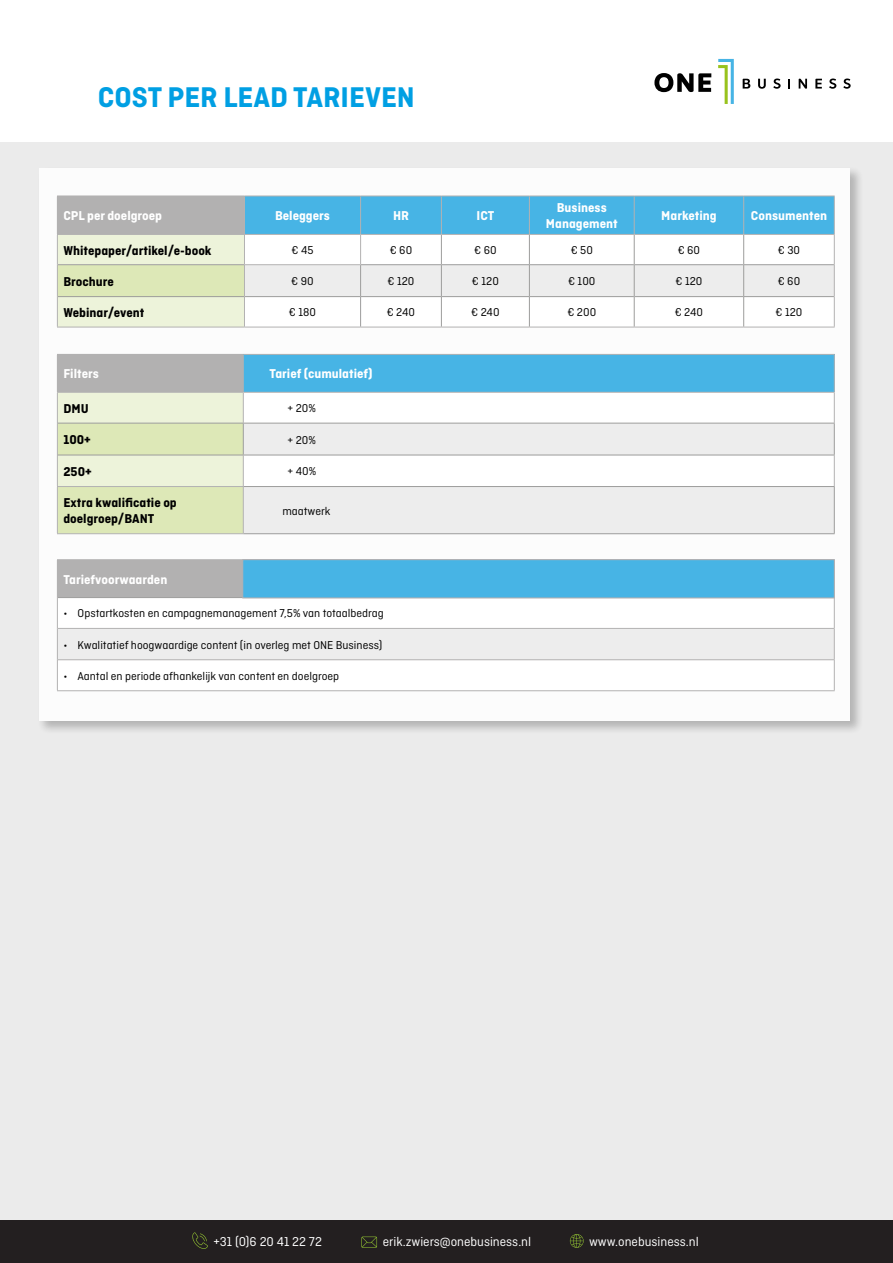
<style>
.page{position:relative;width:893px;height:1263px;background:#fff}
.page>*{position:absolute;margin:0;border:0;box-sizing:border-box;transform-origin:0 0}
.t1{font:700 30px "Ciutadella";color:#009fe3}
.t2{font:700 13.5px/16.2px "Ciutadella";color:#fff;text-align:center}
.t3{font:700 13.5px/16.2px "Ciutadella";color:#000}
.t4{font:13.5px "Ciutadella";color:#fff}
.t5{font:12px "Ciutadella";color:#000}
</style>
<div class="page">
<svg style="left:654px;top:73px;width:57px;height:19px"></svg>
<svg style="left:743px;top:79px;width:7px;height:10px"></svg>
<svg style="left:758px;top:79px;width:8px;height:10px"></svg>
<svg style="left:773px;top:79px;width:8px;height:10px"></svg>
<svg style="left:788px;top:79px;width:2px;height:10px"></svg>
<svg style="left:799px;top:79px;width:8px;height:10px"></svg>
<svg style="left:815px;top:79px;width:7px;height:10px"></svg>
<svg style="left:829px;top:79px;width:7px;height:10px"></svg>
<svg style="left:843px;top:79px;width:8px;height:10px"></svg>
<svg style="left:718px;top:59px;width:16px;height:45px"></svg>
<div style="left:0;top:142px;width:893px;height:1121px;background:#ebebeb"></div>
<div style="left:0;top:1220px;width:893px;height:43px;background:#231f20"></div>
<svg style="left:192px;top:1232px;width:16px;height:17px"></svg>
<svg style="left:361px;top:1236px;width:16px;height:12px"></svg>
<svg style="left:570px;top:1234px;width:14px;height:14px"></svg>
<div style="left:37px;top:166px;width:827px;height:569px;background:#000;opacity:.27"></div>
<div style="left:39px;top:168px;width:811px;height:553px;background:#fff"></div>
<hr style="left:834px;top:235px;width:1px;height:30px;background:#b3b2b2">
<hr style="left:834px;top:265px;width:1px;height:32px;background:#b3b2b2">
<hr style="left:834px;top:297px;width:1px;height:30px;background:#b3b2b2">
<hr style="left:244px;top:327px;width:117px;height:1px;background:#b3b2b2">
<hr style="left:361px;top:327px;width:80px;height:1px;background:#b3b2b2">
<hr style="left:441px;top:327px;width:88px;height:1px;background:#b3b2b2">
<hr style="left:529px;top:327px;width:105px;height:1px;background:#b3b2b2">
<hr style="left:634px;top:327px;width:110px;height:1px;background:#b3b2b2">
<hr style="left:744px;top:327px;width:91px;height:1px;background:#b3b2b2">
<svg style="left:57px;top:196px;width:777px;height:131px"></svg>
<hr style="left:245px;top:264px;width:116px;height:1px;background:#b3b2b2">
<hr style="left:529px;top:196px;width:105px;height:1px;background:#b3b2b2">
<hr style="left:529px;top:196px;width:1px;height:38px;background:#b3b2b2">
<hr style="left:529px;top:234px;width:105px;height:1px;background:#b3b2b2">
<hr style="left:634px;top:196px;width:110px;height:1px;background:#b3b2b2">
<hr style="left:634px;top:196px;width:1px;height:38px;background:#b3b2b2">
<hr style="left:634px;top:234px;width:110px;height:1px;background:#b3b2b2">
<hr style="left:744px;top:196px;width:91px;height:1px;background:#b3b2b2">
<hr style="left:743px;top:196px;width:1px;height:38px;background:#b3b2b2">
<hr style="left:834px;top:196px;width:1px;height:38px;background:#b3b2b2">
<hr style="left:744px;top:234px;width:91px;height:1px;background:#b3b2b2">
<hr style="left:57px;top:234px;width:188px;height:1px;background:#b3b2b2">
<hr style="left:57px;top:235px;width:1px;height:30px;background:#b3b2b2">
<hr style="left:244px;top:235px;width:1px;height:30px;background:#b3b2b2">
<hr style="left:57px;top:265px;width:1px;height:32px;background:#b3b2b2">
<hr style="left:244px;top:265px;width:1px;height:32px;background:#b3b2b2">
<hr style="left:57px;top:297px;width:1px;height:30px;background:#b3b2b2">
<hr style="left:244px;top:297px;width:1px;height:30px;background:#b3b2b2">
<hr style="left:57px;top:327px;width:187px;height:1px;background:#b3b2b2">
<div style="left:57px;top:354px;width:186px;height:38px;background:#b2b1b1"></div>
<div style="left:243px;top:354px;width:591px;height:38px;background:#47b4e5"></div>
<svg style="left:244px;top:393px;width:590px;height:30px"></svg>
<svg style="left:58px;top:393px;width:185px;height:140px;background:#e3ecc6"></svg>
<svg style="left:244px;top:424px;width:590px;height:109px;fill:#ededed"></svg>
<hr style="left:834px;top:393px;width:1px;height:30px;background:#b3b2b2">
<hr style="left:57px;top:455px;width:1px;height:31px;background:#b3b2b2">
<hr style="left:243px;top:354px;width:592px;height:1px;background:#b3b2b2">
<hr style="left:834px;top:355px;width:1px;height:37px;background:#b3b2b2">
<hr style="left:243px;top:392px;width:592px;height:1px;background:#b3b2b2">
<hr style="left:57px;top:393px;width:1px;height:30px;background:#b3b2b2">
<hr style="left:243px;top:393px;width:1px;height:30px;background:#b3b2b2">
<hr style="left:243px;top:455px;width:1px;height:31px;background:#b3b2b2">
<hr style="left:834px;top:455px;width:1px;height:31px;background:#b3b2b2">
<hr style="left:57px;top:423px;width:1px;height:32px;background:#b3b2b2">
<hr style="left:58px;top:423px;width:185px;height:1px;background:#9d9d9c">
<hr style="left:243px;top:423px;width:592px;height:1px;background:#9d9d9c">
<hr style="left:243px;top:423px;width:1px;height:32px;background:#9d9d9c">
<hr style="left:834px;top:423px;width:1px;height:32px;background:#9d9d9c">
<hr style="left:58px;top:455px;width:185px;height:1px;background:#9d9d9c">
<hr style="left:243px;top:455px;width:592px;height:1px;background:#9d9d9c">
<hr style="left:243px;top:486px;width:592px;height:1px;background:#9d9d9c">
<hr style="left:834px;top:487px;width:1px;height:46px;background:#9d9d9c">
<hr style="left:243px;top:533px;width:592px;height:1px;background:#9d9d9c">
<hr style="left:57px;top:486px;width:186px;height:1px;background:#b3b2b2">
<hr style="left:57px;top:533px;width:186px;height:1px;background:#b3b2b2">
<hr style="left:57px;top:487px;width:1px;height:46px;background:#b3b2b2">
<hr style="left:243px;top:487px;width:1px;height:46px;background:#b3b2b2">
<hr style="left:243px;top:355px;width:1px;height:37px;background:#b3b2b2">
<hr style="left:57px;top:392px;width:186px;height:1px;background:#b3b2b2">
<div style="left:57px;top:560px;width:777px;height:38px;background:#b2b1b1"></div>
<svg style="left:58px;top:598px;width:776px;height:92px"></svg>
<div style="left:57px;top:628px;width:777px;height:32px;background:#ededed"></div>
<hr style="left:58px;top:597px;width:776px;height:1px;background:#9d9d9c">
<hr style="left:57px;top:559px;width:778px;height:1px;background:#b3b2b2">
<hr style="left:57px;top:598px;width:1px;height:30px;background:#b3b2b2">
<hr style="left:834px;top:598px;width:1px;height:30px;background:#b3b2b2">
<hr style="left:57px;top:660px;width:1px;height:30px;background:#b3b2b2">
<hr style="left:834px;top:660px;width:1px;height:30px;background:#b3b2b2">
<hr style="left:57px;top:690px;width:778px;height:1px;background:#b3b2b2">
<hr style="left:58px;top:628px;width:776px;height:1px;background:#b3b2b2">
<hr style="left:58px;top:659px;width:776px;height:1px;background:#b3b2b2">
<hr style="left:57px;top:628px;width:1px;height:32px;background:#b3b2b2">
<hr style="left:834px;top:628px;width:1px;height:32px;background:#b3b2b2">
<div style="left:242px;top:559px;width:593px;height:39px;background:#47b4e5;border:1px solid #b4b0b1"></div>
<h1 class="t1" style="left:98px;top:80px;width:319px">COST PER LEAD TARIEVEN</h1>
<p class="t2" style="left:63px;top:208px;width:100px">CPL per doelgroep</p>
<p class="t2" style="left:275px;top:208px;width:56px">Beleggers</p>
<p class="t2" style="left:393px;top:208px;width:17px">HR</p>
<p class="t2" style="left:477px;top:208px;width:19px">ICT</p>
<p class="t2" style="left:546px;top:200px;width:73px">Business<br>Management</p>
<p class="t2" style="left:661px;top:208px;width:57px">Marketing</p>
<p class="t2" style="left:751px;top:208px;width:78px">Consumenten</p>
<p class="t3" style="left:63px;top:242px;width:150px">Whitepaper/artikel/e-book</p>
<p class="t5" style="left:291px;top:244px;width:24px">€ 45</p>
<p class="t5" style="left:390px;top:244px;width:24px">€ 60</p>
<p class="t5" style="left:474px;top:244px;width:24px">€ 60</p>
<p class="t5" style="left:571px;top:244px;width:24px">€ 50</p>
<p class="t5" style="left:678px;top:244px;width:24px">€ 60</p>
<p class="t5" style="left:778px;top:244px;width:24px">€ 30</p>
<p class="t3" style="left:63px;top:273px;width:52px">Brochure</p>
<p class="t5" style="left:291px;top:275px;width:24px">€ 90</p>
<p class="t5" style="left:387px;top:275px;width:28px">€ 120</p>
<p class="t5" style="left:472px;top:275px;width:28px">€ 120</p>
<p class="t5" style="left:568px;top:275px;width:29px">€ 100</p>
<p class="t5" style="left:675px;top:275px;width:28px">€ 120</p>
<p class="t5" style="left:778px;top:275px;width:24px">€ 60</p>
<p class="t3" style="left:63px;top:304px;width:82px">Webinar/event</p>
<p class="t5" style="left:289px;top:306px;width:29px">€ 180</p>
<p class="t5" style="left:387px;top:306px;width:30px">€ 240</p>
<p class="t5" style="left:471px;top:306px;width:30px">€ 240</p>
<p class="t5" style="left:567px;top:306px;width:30px">€ 200</p>
<p class="t5" style="left:675px;top:306px;width:30px">€ 240</p>
<p class="t5" style="left:775px;top:306px;width:28px">€ 120</p>
<p class="t2" style="left:63px;top:366px;width:37px">Filters</p>
<p class="t2" style="left:270px;top:366px;width:105px">Tarief (cumulatief)</p>
<p class="t3" style="left:63px;top:400px;width:27px">DMU</p>
<p class="t5" style="left:287px;top:402px;width:30px">+ 20%</p>
<p class="t3" style="left:63px;top:432px;width:29px">100+</p>
<p class="t5" style="left:287px;top:433px;width:30px">+ 20%</p>
<p class="t3" style="left:63px;top:463px;width:30px">250+</p>
<p class="t5" style="left:287px;top:465px;width:30px">+ 40%</p>
<p class="t3" style="left:63px;top:494px;width:115px">Extra kwalificatie op doelgroep/BANT</p>
<p class="t5" style="left:282px;top:504px;width:50px">maatwerk</p>
<p class="t2" style="left:63px;top:571px;width:106px">Tariefvoorwaarden</p>
<p class="t5" style="left:63px;top:607px;width:322px">• Opstartkosten en campagnemanagement 7,5% van totaalbedrag</p>
<p class="t5" style="left:63px;top:638px;width:321px">• Kwalitatief hoogwaardige content (in overleg met ONE Business)</p>
<p class="t5" style="left:63px;top:669px;width:277px">• Aantal en periode afhankelijk van content en doelgroep</p>
<p class="t4" style="left:214px;top:1234px;width:110px">+31 (0)6 20 41 22 72</p>
<p class="t4" style="left:383px;top:1234px;width:150px">erik.zwiers@onebusiness.nl</p>
<p class="t4" style="left:589px;top:1234px;width:111px">www.onebusiness.nl</p>
</div>
